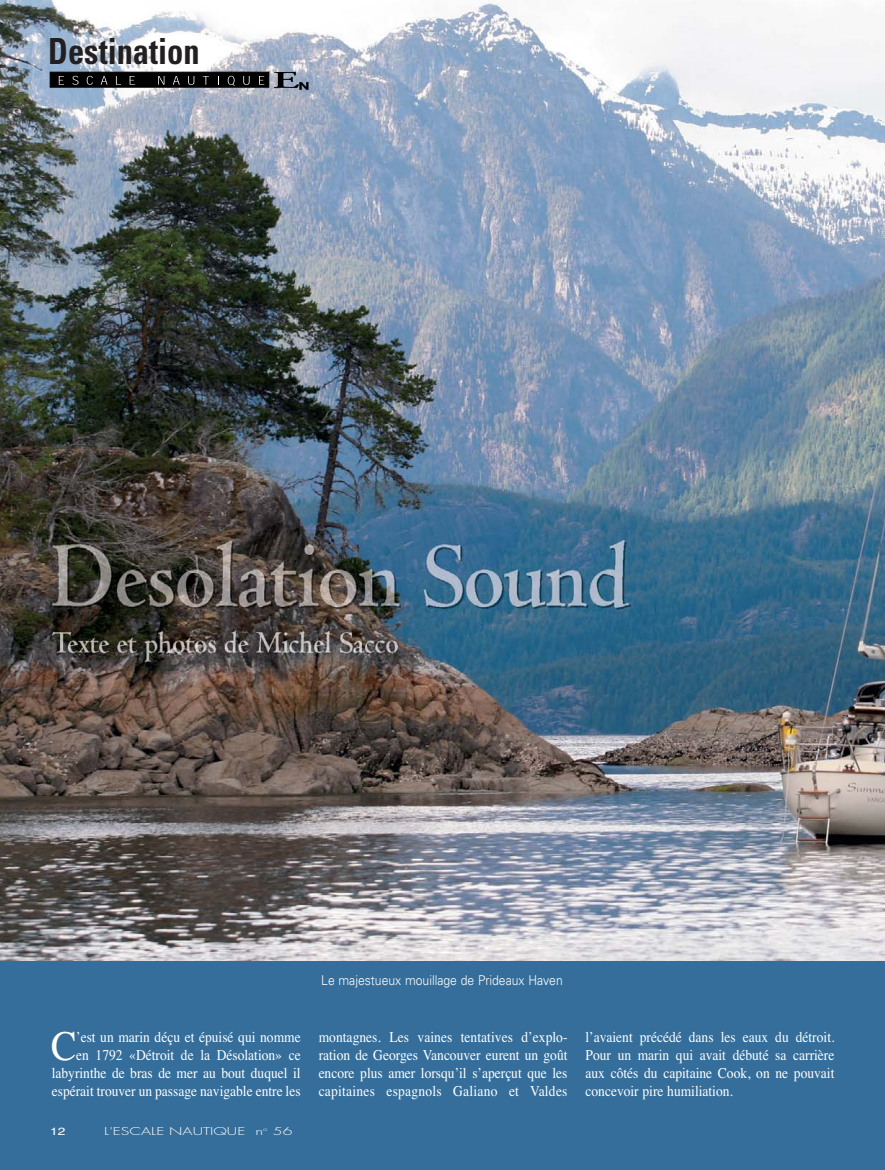
<style>
.page{position:relative;width:885px;height:1170px;background:#fff}
.page>*{position:absolute;margin:0;border:0;box-sizing:border-box;transform-origin:0 0}
.t1{font:42.15px "Times";color:#fff;scale:.9 1}
.t2{font:700 condensed 36px "Univers";color:#231f20;scale:.9 1}
.t3{font:15px/18px "Times";color:#fff;text-align:justify;scale:.9 1}
.t4{font:300 13.5px "Univers";color:#fff;scale:.9 1}
.t5{font:300 10.5px "Futura";color:#fff;scale:1.5 1}
.t6{font:10.5px "Helvetica";color:#fff;scale:1.3 1}
</style>
<div class="page">
<div style="left:0;top:1px;width:884px;height:1168px;background:#356e9a"></div>
<img style="left:0;top:1px;width:884px;height:959px">
<div style="left:50px;top:72px;width:219px;height:16px;background:#000;border:1px solid #000"></div>
<svg style="left:59px;top:76px;width:5px;height:9px"></svg>
<svg style="left:72px;top:76px;width:6px;height:9px"></svg>
<svg style="left:87px;top:76px;width:6px;height:9px"></svg>
<svg style="left:101px;top:76px;width:6px;height:9px"></svg>
<svg style="left:116px;top:76px;width:5px;height:9px"></svg>
<svg style="left:130px;top:76px;width:5px;height:9px"></svg>
<svg style="left:158px;top:76px;width:6px;height:9px"></svg>
<svg style="left:173px;top:76px;width:7px;height:9px"></svg>
<svg style="left:188px;top:76px;width:6px;height:9px"></svg>
<svg style="left:203px;top:76px;width:6px;height:9px"></svg>
<svg style="left:228px;top:76px;width:7px;height:10px"></svg>
<svg style="left:243px;top:76px;width:6px;height:9px"></svg>
<svg style="left:259px;top:76px;width:5px;height:9px"></svg>
<svg style="left:274px;top:72px;width:34px;height:18px"></svg>
<h2 class="t2" style="left:48px;top:38px;width:169px">Destination</h2>
<p class="t4" style="left:321px;top:975px;width:270px">Le majestueux mouillage de Prideaux Haven</p>
<h1 class="t1" style="left:51px;top:1030px;width:30px">C</h1>
<p class="t3" style="left:52px;top:1029px;width:278px;text-align:right">’est un marin déçu et épuisé qui nomme<br>en 1792 «Détroit de la Désolation» ce labyrinthe de bras de mer au bout duquel il espérait trouver un passage navigable entre les</p>
<p class="t3" style="left:318px;top:1029px;width:278px">montagnes. Les vaines tentatives d’explo&shy;ration de Georges Vancouver eurent un goût encore plus amer lorsqu’il s’aperçut que les capitaines espagnols Galiano et Valdes</p>
<p class="t3" style="left:585px;top:1029px;width:278px">l’avaient précédé dans les eaux du détroit.<br>Pour un marin qui avait débuté sa carrière aux côtés du capitaine Cook, on ne pouvait concevoir pire humiliation.</p>
<p class="t6" style="left:50px;top:1127px;width:13px">12</p>
<p class="t5" style="left:104px;top:1126px;width:127px">L'ESCALE NAUTIQUE n<sup>o</sup> 56</p>
</div>
